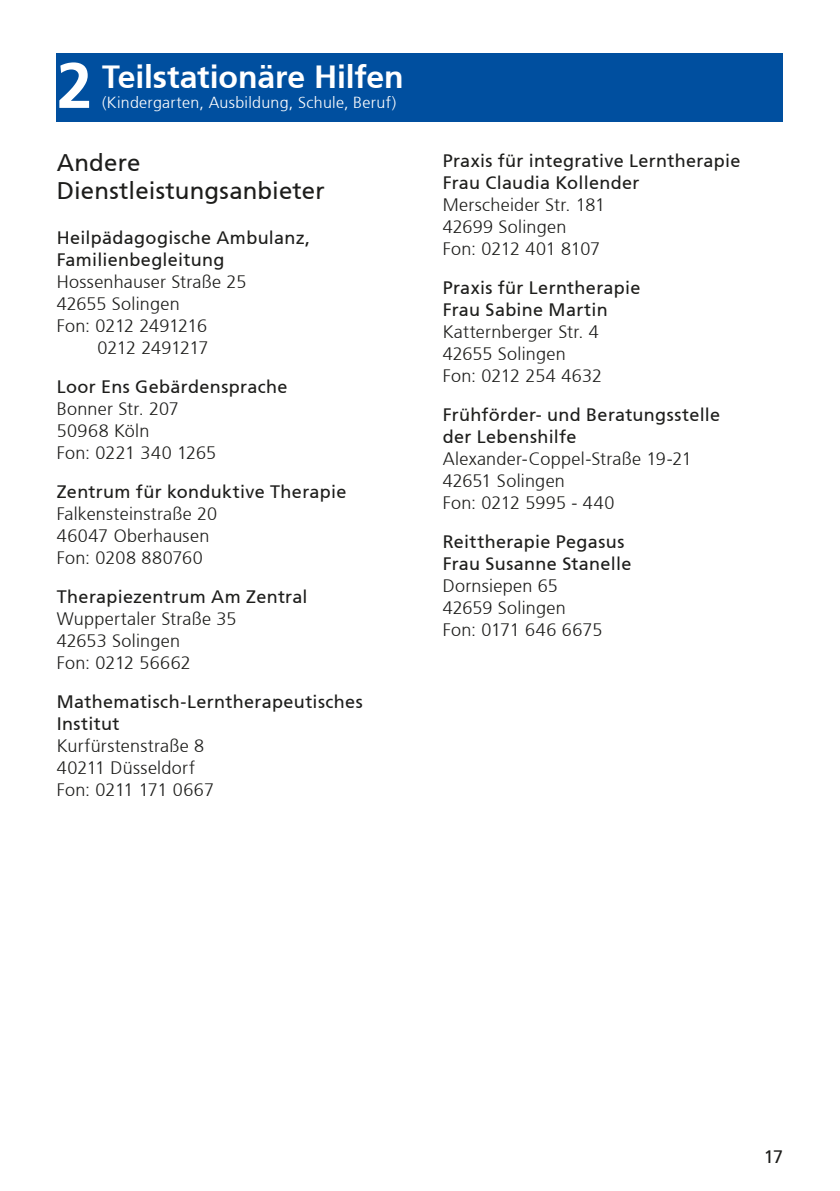
<style>
.page{position:relative;width:840px;height:1191px;background:#fff}
.page>*{position:absolute;margin:0;border:0;box-sizing:border-box;transform-origin:0 0}
.Überschriften_innen{font:700 32px "Frutiger";letter-spacing:-.005em;color:#fff}
.Zwischenüberschrifte{font:24px/28px "Frutiger";letter-spacing:.005em;color:#1d1d1b}
.t1{font:300 18px/22px "Frutiger";letter-spacing:.015em;color:#1d1d1b}
.t2{font:18px/22px "Frutiger";letter-spacing:.015em;color:#1d1d1b}
.t3{font:300 18px "Frutiger";letter-spacing:-.02em;color:#1d1d1b}
.t4{font:300 18px "Frutiger";letter-spacing:-.035em;color:#1d1d1b}
.t5{font:300 16px "Frutiger";letter-spacing:.02em;color:#fff}
.s1{font-size:64px}
.s2{font-weight:400}
.s3{font-weight:300}
</style>
<div class="page">
<div style="left:57px;top:54px;width:725px;height:68px;background:#004f9f"></div>
<h3 class="Überschriften_innen" style="left:57px;top:58px;width:348px"><span class="s1">2</span> Teilstationäre Hilfen</h3>
<p class="t5" style="left:102px;top:93px;width:295px">(Kindergarten, Ausbildung, Schule, Beruf)</p>
<h2 class="Zwischenüberschrifte" style="left:57px;top:149px;width:269px">Andere<br>Dienstleistungsanbieter</h2>
<p class="t2" style="left:57px;top:227px;width:255px">Heilpädagogische Ambulanz,</p>
<p class="t2" style="left:57px;top:249px;width:169px">Familienbegleitung</p>
<p class="t1" style="left:57px;top:271px;width:191px">Hossenhauser Straße 25</p>
<p class="t1" style="left:57px;top:293px;width:124px">42655 Solingen</p>
<p class="t3" style="left:57px;top:315px;width:152px">Fon: 0212 2491216</p>
<p class="t4" style="left:97px;top:337px;width:112px">0212 2491217</p>
<p class="t1" style="left:57px;top:376px;width:232px"><span class="s2">Loor Ens Gebärdensprache<br></span>Bonner Str. 207<br>50968 Köln<br>Fon: 0221 340 1265</p>
<p class="t1" style="left:57px;top:481px;width:291px"><span class="s2">Zentrum für konduktive Therapie<br></span>Falkensteinstraße 20<br>46047 Oberhausen<br>Fon: 0208 880760</p>
<p class="t1" style="left:57px;top:586px;width:252px"><span class="s2">Therapiezentrum Am Zentral<br></span>Wuppertaler Straße 35<br>42653 Solingen<br>Fon: 0212 56662</p>
<p class="t1" style="left:57px;top:691px;width:307px"><span class="s2">Mathematisch-Lerntherapeutisches<br>Institut<br></span>Kurfürstenstraße 8<br>40211 Düsseldorf<br>Fon: 0211 171 0667</p>
<p class="t2" style="left:442px;top:149px;width:299px">Praxis für integrative Lerntherapie<br>Frau Claudia Kollender<br><span class="s3">Merscheider Str. 181<br>42699 Solingen<br>Fon: 0212 401 8107</span></p>
<p class="t1" style="left:442px;top:277px;width:199px"><span class="s2">Praxis für Lerntherapie<br>Frau Sabine Martin<br></span>Katternberger Str. 4<br>42655 Solingen<br>Fon: 0212 254 4632</p>
<p class="t1" style="left:442px;top:404px;width:279px"><span class="s2">Frühförder- und Beratungsstelle der Lebenshilfe<br></span>Alexander-Coppel-Straße 19-21<br>42651 Solingen<br>Fon: 0212 5995 - 440</p>
<p class="t1" style="left:442px;top:531px;width:190px"><span class="s2">Reittherapie Pegasus<br>Frau Susanne Stanelle<br></span>Dornsiepen 65<br>42659 Solingen<br>Fon: 0171 646 6675</p>
<p class="t2" style="left:763px;top:1145px;width:21px">17</p>
</div>
